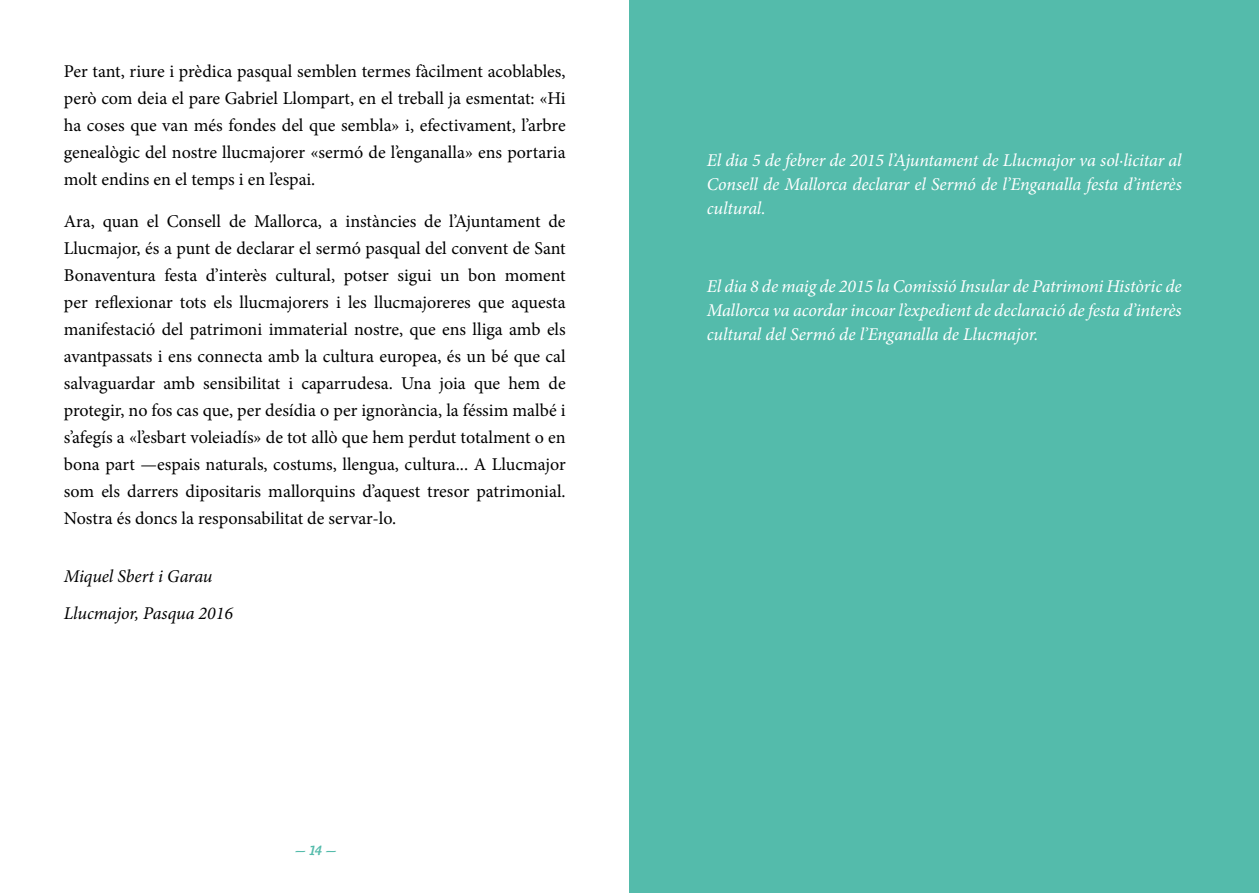
<style>
.page{position:relative;width:1259px;height:893px;background:#fff}
.page>*{position:absolute;margin:0;border:0;box-sizing:border-box;transform-origin:0 0}
.t1{font:18px/27px "Minion Pro";color:#000;text-align:justify}
.t2{font:italic 18px/24px "Minion Pro";letter-spacing:-.01em;color:#fff;text-align:justify}
.t3{font:italic 18px "Minion Pro";letter-spacing:-.005em;color:#000}
.t4{font:500 12px "Androgyne";color:#54bbab}
</style>
<div class="page">
<div style="left:629px;top:0;width:630px;height:893px;background:#54bbab"></div>
<p class="t1" style="left:64px;top:58px;width:503px">Per tant, riure i prèdica pasqual semblen termes fàcilment acoblables, però com deia el pare Gabriel Llompart, en el treball ja esmentat: «Hi ha coses que van més fondes del que sembla» i, efectivament, l’arbre genealògic del nostre llucmajorer «sermó de l’enganalla» ens portaria molt endins en el temps i en l’espai.</p>
<p class="t1" style="left:64px;top:208px;width:503px">Ara, quan el Consell de Mallorca, a instàncies de l’Ajuntament de Llucmajor, és a punt de declarar el sermó pasqual del convent de Sant Bonaventura festa d’interès cultural, potser sigui un bon moment per reflexionar tots els llucmajorers i les llucmajoreres que aquesta manifestació del patrimoni immaterial nostre, que ens lliga amb els avantpassats i ens connecta amb la cultura europea, és un bé que cal salvaguardar amb sensibilitat i caparrudesa. Una joia que hem de protegir, no fos cas que, per desídia o per ignorància, la féssim malbé i s’afegís a «l’esbart voleiadís» de tot allò que hem perdut totalment o en bona part —espais naturals, costums, llengua, cultura... A Llucmajor som els darrers dipositaris mallorquins d’aquest tresor patrimonial.<br>Nostra és doncs la responsabilitat de servar-lo.</p>
<p class="t3" style="left:64px;top:564px;width:150px">Miquel Sbert i Garau</p>
<p class="t3" style="left:64px;top:601px;width:171px">Llucmajor, Pasqua 2016</p>
<p class="t4" style="left:295px;top:843px;width:43px">— 14 —</p>
<p class="t2" style="left:707px;top:148px;width:476px">El dia 5 de febrer de 2015 l’Ajuntament de Llucmajor va sol·licitar al Consell de Mallorca declarar el Sermó de l’Enganalla festa d’interès cultural.</p>
<p class="t2" style="left:707px;top:274px;width:476px">El dia 8 de maig de 2015 la Comissió Insular de Patrimoni Històric de Mallorca va acordar incoar l’expedient de declaració de festa d’interès cultural del Sermó de l’Enganalla de Llucmajor.</p>
</div>
